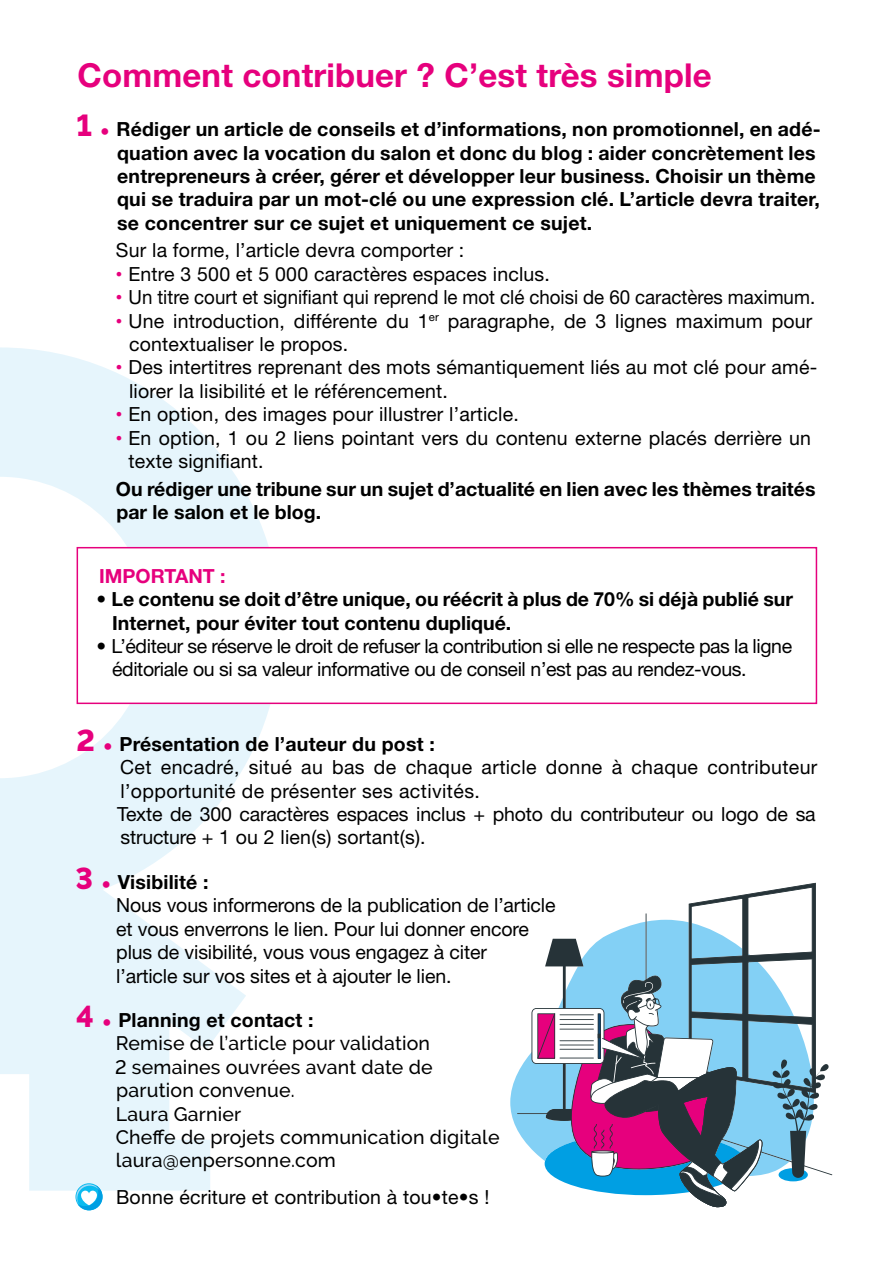
<style>
.page{position:relative;width:893px;height:1263px;background:#fff}
.page>*{position:absolute;margin:0;border:0;box-sizing:border-box;transform-origin:0 0}
.t1{font:700 33px "Helvetica Neue LT Std";letter-spacing:.005em;color:#e6007d}
.t2{font:19.5px/23.4px "Helvetica Neue LT Std";letter-spacing:.01em;color:#000}
.t3{font:700 19.5px/23.4px "Helvetica Neue LT Std";letter-spacing:.01em;color:#000}
.t4{font:500 19.5px/23.4px "Raleway";letter-spacing:.01em;color:#000}
.t5{font:19.5px/23.4px "Helvetica Neue LT Std";letter-spacing:-.02em;color:#000}
.t6{font:19.5px "Helvetica Neue LT Std";letter-spacing:.01em;color:#000;scale:.96 1}
.t7{font:700 19.5px "Helvetica Neue LT Std";color:#e6007d}
.s1{font-family:"Raleway";font-weight:800;font-size:30px;color:#e6007d}
.s2{font-family:"Raleway";font-weight:900;color:#e6007d}
.s3{font-weight:700}
</style>
<div class="page">
<svg style="left:0;top:347px;width:281px;height:844px;fill:#e6f5fc"></svg>
<div style="left:77px;top:547px;width:740px;height:157px;background:#fff;border:2px solid #e6007d"></div>
<svg style="left:75px;top:1183px;width:28px;height:27px"></svg>
<svg style="left:76px;top:1184px;width:27px;height:26px"></svg>
<svg style="left:517px;top:883px;width:315px;height:325px"></svg>
<h1 class="t1" style="left:77px;top:55px;width:636px">Comment contribuer ? C’est très simple</h1>
<p class="t3" style="left:117px;top:117px;width:705px;text-indent:-41px"><span class="s1">1 •</span> Rédiger un article de conseils et d’informations, non promotionnel, en adé&shy;quation avec la vocation du salon et donc du blog : aider concrètement les entrepreneurs à créer, gérer et développer leur business. Choisir un thème qui se traduira par un mot-clé ou une expression clé. L’article devra traiter, se concentrer sur ce sujet et uniquement ce sujet.</p>
<p class="t2" style="left:116px;top:238px;width:350px">Sur la forme, l’article devra comporter :</p>
<p class="t2" style="left:115px;top:262px;width:436px"><span class="s2">•</span> Entre 3 500 et 5 000 caractères espaces inclus.</p>
<p class="t6" style="left:115px;top:286px;width:730px"><span class="s2">•</span> Un titre court et signifiant qui reprend le mot clé choisi de 60 caractères maximum.</p>
<p class="t2" style="left:129px;top:309px;width:685px;text-indent:-14px"><span class="s2">•</span> Une introduction, différente du 1<sup>er</sup> paragraphe, de 3 lignes maximum pour contextualiser le propos.</p>
<p class="t2" style="left:129px;top:355px;width:690px;text-indent:-14px"><span class="s2">•</span> Des intertitres reprenant des mots sémantiquement liés au mot clé pour amé&shy;liorer la lisibilité et le référencement.</p>
<p class="t2" style="left:115px;top:402px;width:405px"><span class="s2">•</span> En option, des images pour illustrer l’article.</p>
<p class="t2" style="left:129px;top:426px;width:684px;text-indent:-13px"><span class="s2">•</span> En option, 1 ou 2 liens pointant vers du contenu externe placés derrière un texte signifiant.</p>
<p class="t3" style="left:116px;top:477px;width:701px">Ou rédiger une tribune sur un sujet d’actualité en lien avec les thèmes traités par le salon et le blog.</p>
<p class="t7" style="left:99px;top:564px;width:128px">IMPORTANT :</p>
<p class="t3" style="left:112px;top:587px;width:682px;text-indent:-16px">• Le contenu se doit d’être unique, ou réécrit à plus de 70% si déjà publié sur<br>Internet, pour éviter tout contenu dupliqué.</p>
<p class="t5" style="left:112px;top:634px;width:682px;text-indent:-16px"><span class="s3">•</span> L’éditeur se réserve le droit de refuser la contribution si elle ne respecte pas la ligne éditoriale ou si sa valeur informative ou de conseil n’est pas au rendez-vous.</p>
<p class="t2" style="left:117px;top:732px;width:702px;text-indent:-41px"><span class="s1">2 •</span> <span class="s3">Présentation de l’auteur du post :<br></span>Cet encadré, situé au bas de chaque article donne à chaque contributeur l’opportunité de présenter ses activités.<br>Texte de 300 caractères espaces inclus + photo du contributeur ou logo de sa structure + 1 ou 2 lien(s) sortant(s).</p>
<p class="t2" style="left:116px;top:870px;width:441px;text-indent:-40px"><span class="s1">3 •</span> <span class="s3">Visibilité :<br></span>Nous vous informerons de la publication de l’article et vous enverrons le lien. Pour lui donner encore plus de visibilité, vous vous engagez à citer<br>l’article sur vos sites et à ajouter le lien.</p>
<p class="t3" style="left:76px;top:1008px;width:239px"><span class="s1">4 •</span> Planning et contact :</p>
<p class="t4" style="left:115px;top:1032px;width:386px">Remise de l’article pour validation<br>2 semaines ouvrées avant date de parution convenue.<br>Laura Garnier<br>Cheffe de projets communication digitale laura@enpersonne.com</p>
<p class="t2" style="left:116px;top:1185px;width:375px">Bonne écriture et contribution à tou•te•s !</p>
</div>
